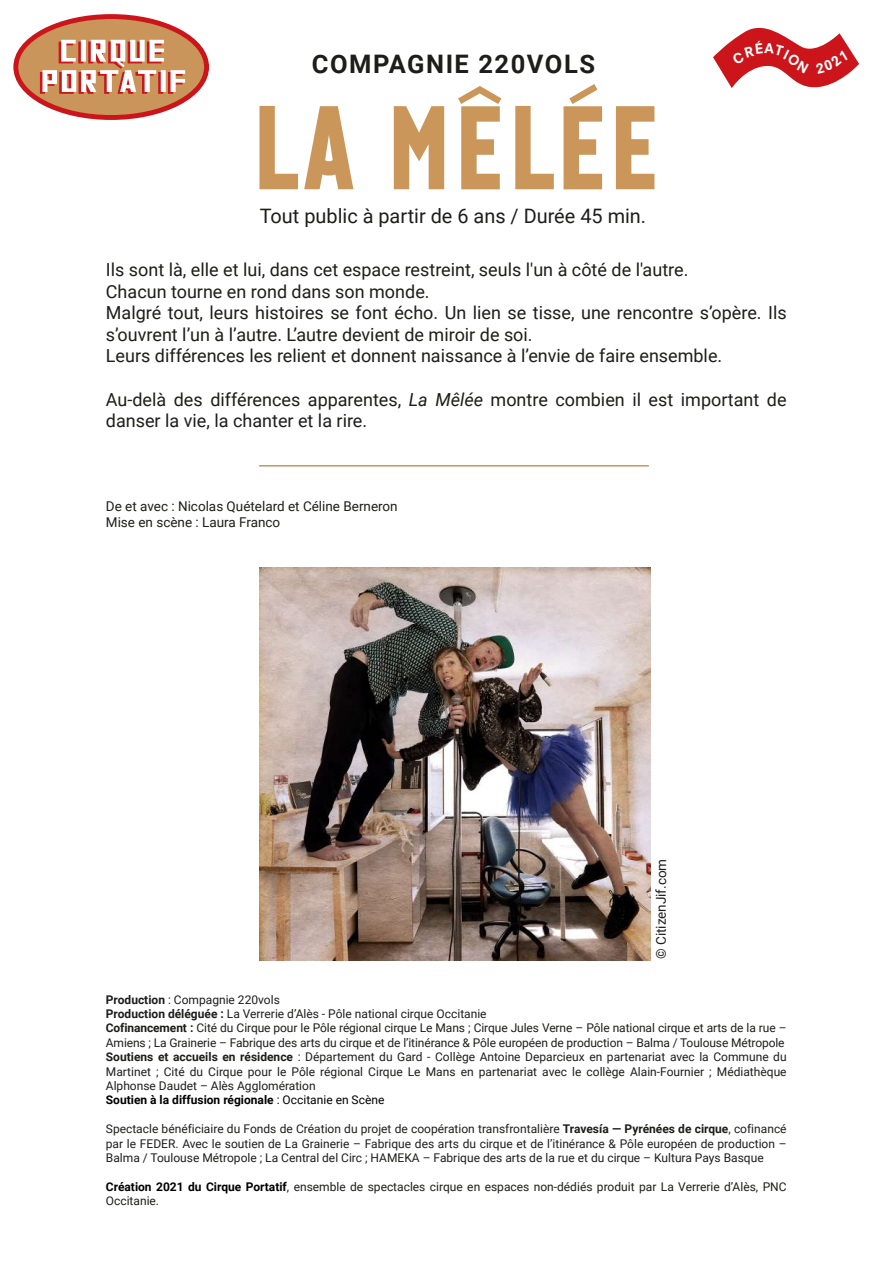
<style>
.page{position:relative;width:893px;height:1263px;background:#fff}
.page>*{position:absolute;margin:0;border:0;box-sizing:border-box;transform-origin:0 0}
.t1{font:119.1px "Verrerie V3";letter-spacing:.05em;color:#ca965a}
.t2{font:700 25.5px "Roboto";letter-spacing:.06em;color:#1d1d1b}
.t3{font:19.95px "Roboto";color:#1d1d1b}
.t4{font:18px/21.6px "Roboto";color:#1d1d1b}
.t5{font:13.5px/16.2px "Roboto";color:#1d1d1b}
.t6{font:12px/14.4px "Roboto";color:#1d1d1b}
.s1{font-style:italic}
.s2{font-weight:700}
.s3{font-weight:700;color:#000}
.s4{color:#000}
</style>
<div class="page">
<svg style="left:13px;top:14px;width:196px;height:106px"></svg>
<hr style="left:259px;top:465px;width:390px;height:2px;background:#c9955a">
<img style="left:260px;top:567px;width:391px;height:393px">
<svg style="left:713px;top:27px;width:146px;height:61px"></svg>
<h2 class="t2" style="left:312px;top:47px;width:285px">COMPAGNIE 220VOLS</h2>
<h1 class="t1" style="left:256px;top:84px;width:402px">LA MÊLÉE</h1>
<h3 class="t3" style="left:260px;top:202px;width:388px">Tout public à partir de 6 ans / Durée 45 min.</h3>
<p class="t4" style="left:106px;top:258px;width:682px">Ils sont là, elle et lui, dans cet espace restreint, seuls l'un à côté de l'autre.<br>Chacun tourne en rond dans son monde.<br>Malgré tout, leurs histoires se font écho. Un lien se tisse, une rencontre s’opère. Ils s’ouvrent l’un à l’autre. L’autre devient de miroir de soi.<br>Leurs différences les relient et donnent naissance à l’envie de faire ensemble.</p>
<h3 class="t4" style="left:106px;top:388px;width:682px">Au-delà des différences apparentes, <span class="s1">La Mêlée</span> montre combien il est important de danser la vie, la chanter et la rire.</h3>
<p class="t5" style="left:106px;top:497px;width:293px">De et avec : Nicolas Quételard et Céline Berneron<br>Mise en scène : Laura Franco</p>
<p class="t5" style="left:652px;top:959px;width:102px;rotate:-90deg">© CitizenJif.com</p>
<p class="t6" style="left:106px;top:992px;width:682px"><span class="s2">Production</span> : Compagnie 220vols<br><span class="s2">Production déléguée :</span> La Verrerie d’Alès - Pôle national cirque Occitanie<br><span class="s2">Cofinancement :</span> Cité du Cirque pour le Pôle régional cirque Le Mans ; Cirque Jules Verne – Pôle national cirque et arts de la rue – Amiens ; La Grainerie – Fabrique des arts du cirque et de l’itinérance &amp; Pôle européen de production – Balma / Toulouse Métropole <span class="s2">Soutiens et accueils en résidence</span> : Département du Gard - Collège Antoine Deparcieux en partenariat avec la Commune du Martinet ; Cité du Cirque pour le Pôle régional Cirque Le Mans en partenariat avec le collège Alain-Fournier ; Médiathèque Alphonse Daudet – Alès Agglomération<br><span class="s3">Soutien à la diffusion régionale</span> <span class="s4">: Occitanie en Scène</span></p>
<p class="t6" style="left:106px;top:1121px;width:682px;text-align:justify">Spectacle bénéficiaire du Fonds de Création du projet de coopération transfrontalière <span class="s2">Travesía — Pyrénées de cirque</span>, cofinancé par le FEDER. Avec le soutien de La Grainerie – Fabrique des arts du cirque et de l’itinérance &amp; Pôle européen de production – Balma / Toulouse Métropole ; La Central del Circ ; HAMEKA – Fabrique des arts de la rue et du cirque – Kultura Pays Basque</p>
<p class="t6" style="left:106px;top:1179px;width:682px"><span class="s3">Création 2021 du Cirque Portatif</span>, ensemble de spectacles cirque en espaces non-dédiés produit par La Verrerie d’Alès, PNC<br>Occitanie.</p>
</div>
